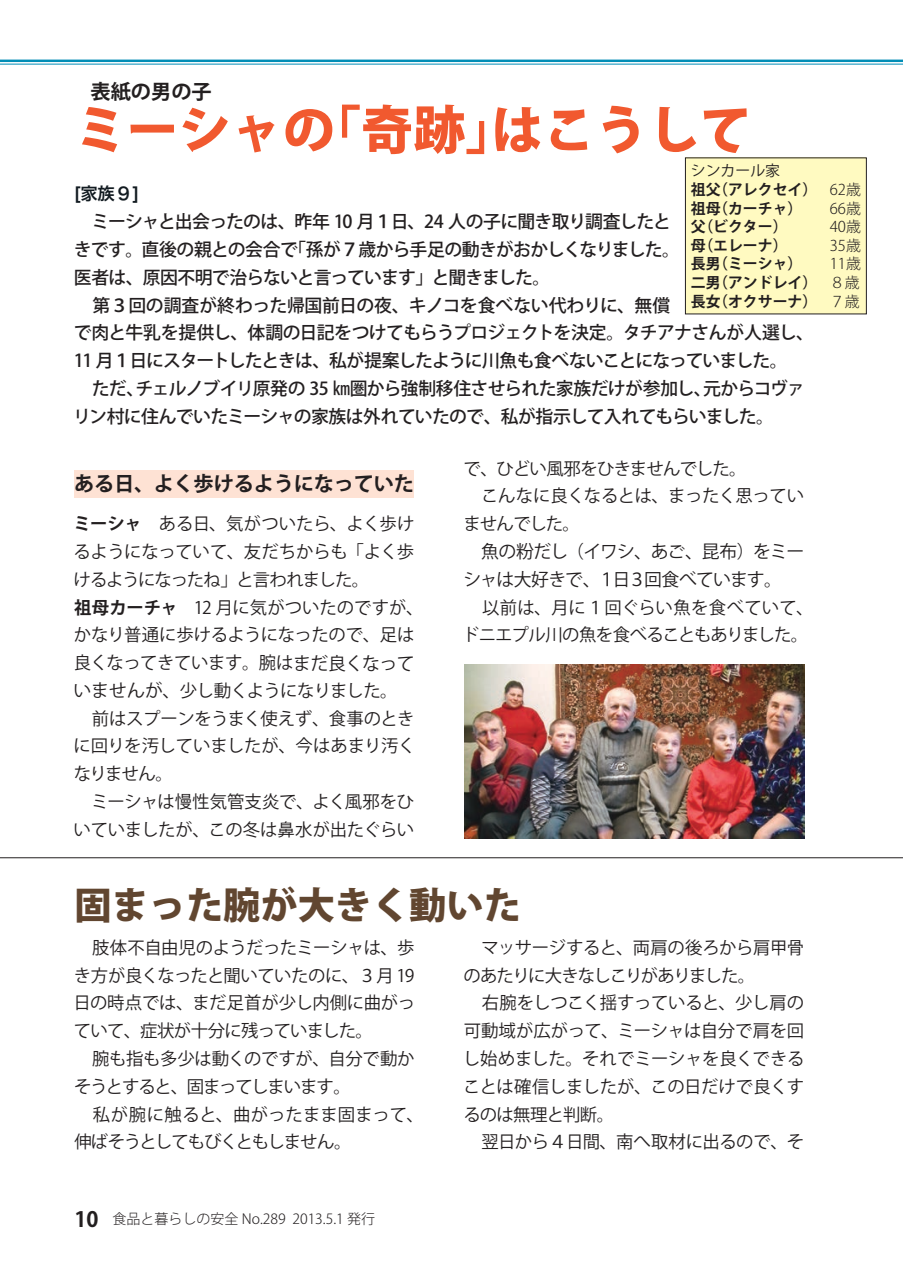
<style>
.page{position:relative;width:903px;height:1275px;background:#fff}
.page>*{position:absolute;margin:0;border:0;box-sizing:border-box;transform-origin:0 0}
.t1{font:800 52.15px "Koz Go Std";color:#f1592f}
.t2{font:800 37.27px "Koz Go Std";color:#614630}
.t3{font:700 20.3px "Koz Go Std";letter-spacing:-.005em;color:#231f20}
.t4{font:500 17.85px/27.8px "Koz Go Std";letter-spacing:-.04em;color:#231f20}
.t5{font:17.85px/27.8px "Koz Go Std";letter-spacing:-.055em;color:#231f20}
.t6{font:17.32px/27.8px "Koz Go Std";letter-spacing:-.025em;color:#231f20}
.t7{font:17.32px "Koz Go Std";letter-spacing:-.005em;color:#231f20}
.t8{font:17.32px "Koz Go Std";color:#231f20}
.t9{font:17.32px "Koz Go Std";letter-spacing:-.045em;color:#231f20}
.t10{font:17.32px "Koz Go Std";letter-spacing:-.055em;color:#231f20}
.t11{font:17.32px "Hira Kaku Pro W6";color:#121b21}
.t12{font:700 14.88px/18.6px "Koz Go Std";color:#231f20}
.t13{font:300 14.88px "Koz Go Std";color:#231f20}
.t14{font:300 14px "Koz Go Std";color:#231f20}
.s1{font-weight:400}
.s2{font-weight:300}
.s3{font-weight:700}
.s4{font-size:17.85px}
.s5{font-weight:700;font-size:21px}
</style>
<div class="page">
<img style="left:464px;top:664px;width:340px;height:174px">
<div style="left:74px;top:470px;width:340px;height:27px;background:#fee2d4"></div>
<div style="left:685px;top:158px;width:181px;height:156px;background:#fffac1"></div>
<div style="left:685px;top:157px;width:182px;height:157px;border:1px solid #231f20"></div>
<hr style="left:0;top:857px;width:903px;height:1px;background:#231f20">
<hr style="left:0;top:60px;width:903px;height:2px;background:#008db6">
<hr style="left:0;top:64px;width:903px;height:1px;background:#008db6">
<p class="t3" style="left:91px;top:79px;width:123px">表紙の男の子</p>
<h1 class="t1" style="left:74px;top:96px;width:679px">ミーシャの「奇跡」はこうして</h1>
<p class="t12" style="left:691px;top:163px;width:171px"><span class="s1">シンカール家<br></span>祖父（アレクセイ） <span class="s2">62歳</span>祖母（カーチャ）</p>
<p class="t11" style="left:74px;top:178px;width:67px">[家族９]</p>
<p class="t4" style="left:73px;top:209px;width:742px">　ミーシャと出会ったのは、昨年 10 月１日、24 人の子に聞き取り調査したと<br>きです。直後の親との会合で「孫が７歳から手足の動きがおかしくなりました。<br>医者は、原因不明で治らないと言っています」と聞きました。<br>　第３回の調査が終わった帰国前日の夜、キノコを食べない代わりに、無償<br>で肉と牛乳を提供し、体調の日記をつけてもらうプロジェクトを決定。タチアナさんが人選し、11 月１日にスタートしたときは、私が提案したように川魚も食べないことになっていました。<br>　ただ、チェルノブイリ原発の 35 ㎞圏から強制移住させられた家族だけが参加し、元からコヴァリン村に住んでいたミーシャの家族は外れていたので、私が指示して入れてもらいました。</p>
<p class="t13" style="left:830px;top:199px;width:33px">66歳</p>
<p class="t12" style="left:691px;top:218px;width:98px">父（ビクター）</p>
<p class="t13" style="left:830px;top:217px;width:33px">40歳</p>
<p class="t12" style="left:691px;top:237px;width:98px">母（エレーナ）</p>
<p class="t13" style="left:830px;top:236px;width:33px">35歳</p>
<p class="t12" style="left:691px;top:256px;width:113px">長男（ミーシャ）</p>
<p class="t12" style="left:691px;top:256px;width:171px;text-align:justify;text-indent:139px"><span class="s2">11歳</span>二男（アンドレイ） <span class="s2">８歳</span>長女（オクサーナ） <span class="s2">７歳</span></p>
<p class="t3" style="left:74px;top:471px;width:342px">ある日、よく歩けるようになっていた</p>
<p class="t7" style="left:73px;top:513px;width:342px"><span class="s3">ミーシャ</span>　ある日、気がついたら、よく歩け</p>
<p class="t6" style="left:74px;top:538px;width:342px">るようになっていて、友だちからも「よく歩</p>
<p class="t10" style="left:74px;top:569px;width:297px">けるようになったね」と言われました。</p>
<p class="t8" style="left:74px;top:596px;width:351px"><span class="s3">祖母カーチャ</span>　12 月に気がついたのですが、</p>
<p class="t6" style="left:74px;top:622px;width:342px">かなり普通に歩けるようになったので、足は</p>
<p class="t6" style="left:74px;top:650px;width:342px">良くなってきています。腕は<span class="s4">まだ良くなって</span></p>
<p class="t9" style="left:74px;top:680px;width:342px"><span class="s4">いませんが、</span>少し動くようになりました。　</p>
<p class="t6" style="left:92px;top:705px;width:324px">前はスプーンをうまく使えず、食事のとき</p>
<p class="t7" style="left:74px;top:735px;width:343px">に回りを汚していましたが、今はあまり汚く</p>
<p class="t6" style="left:74px;top:761px;width:101px">なりません。</p>
<p class="t7" style="left:74px;top:791px;width:342px">　ミーシャは慢性気管支炎で、よく風邪をひ</p>
<p class="t6" style="left:74px;top:816px;width:342px">いていましたが、この冬は鼻水が出たぐらい</p>
<p class="t6" style="left:463px;top:455px;width:342px">で、ひどい風邪をひきませんでした。<br>　こんなに良くなるとは、まったく思っていませんでした。</p>
<p class="t5" style="left:463px;top:539px;width:342px;text-indent:18px">魚の粉だし（イワシ、あご、昆布）をミーシャは大好きで、１日３回食べています。</p>
<p class="t6" style="left:462px;top:594px;width:353px">　以前は、月に１回ぐらい魚を食べていて、ドニエプル川の魚を食べることもありました。</p>
<h2 class="t2" style="left:74px;top:881px;width:448px">固まった腕が大きく動いた</h2>
<p class="t6" style="left:73px;top:934px;width:343px;text-align:justify">　肢体不自由児のようだったミーシャは、歩き方が良くなったと聞いていたのに、３月 19日の時点では、まだ足首が少し内側に曲がっていて、症状が十分に残っていました。</p>
<p class="t6" style="left:74px;top:1045px;width:351px;text-indent:18px">腕も指も多少は動くのですが、自分で動かそうとすると、固まってしまいます。<br>　私が腕に触ると、曲がったまま固まって、伸ばそうとしてもびくともしません。</p>
<p class="t14" style="left:74px;top:1210px;width:302px"><span class="s5">10</span>　食品と暮らしの安全 No.289 2013.5.1 発行</p>
<p class="t6" style="left:463px;top:934px;width:343px;text-indent:19px">マッサージすると、両肩の後ろから肩甲骨のあたりに大きなしこりがありました。<br>　右腕をしつこく揺すっていると、少し肩の可動域が広がって、ミーシャは自分で肩を回し始めました。それでミーシャを良くできることは確信しましたが、この日だけで良くするのは無理と判断。<br>　翌日から４日間、南へ取材に出るので、そ</p>
</div>
